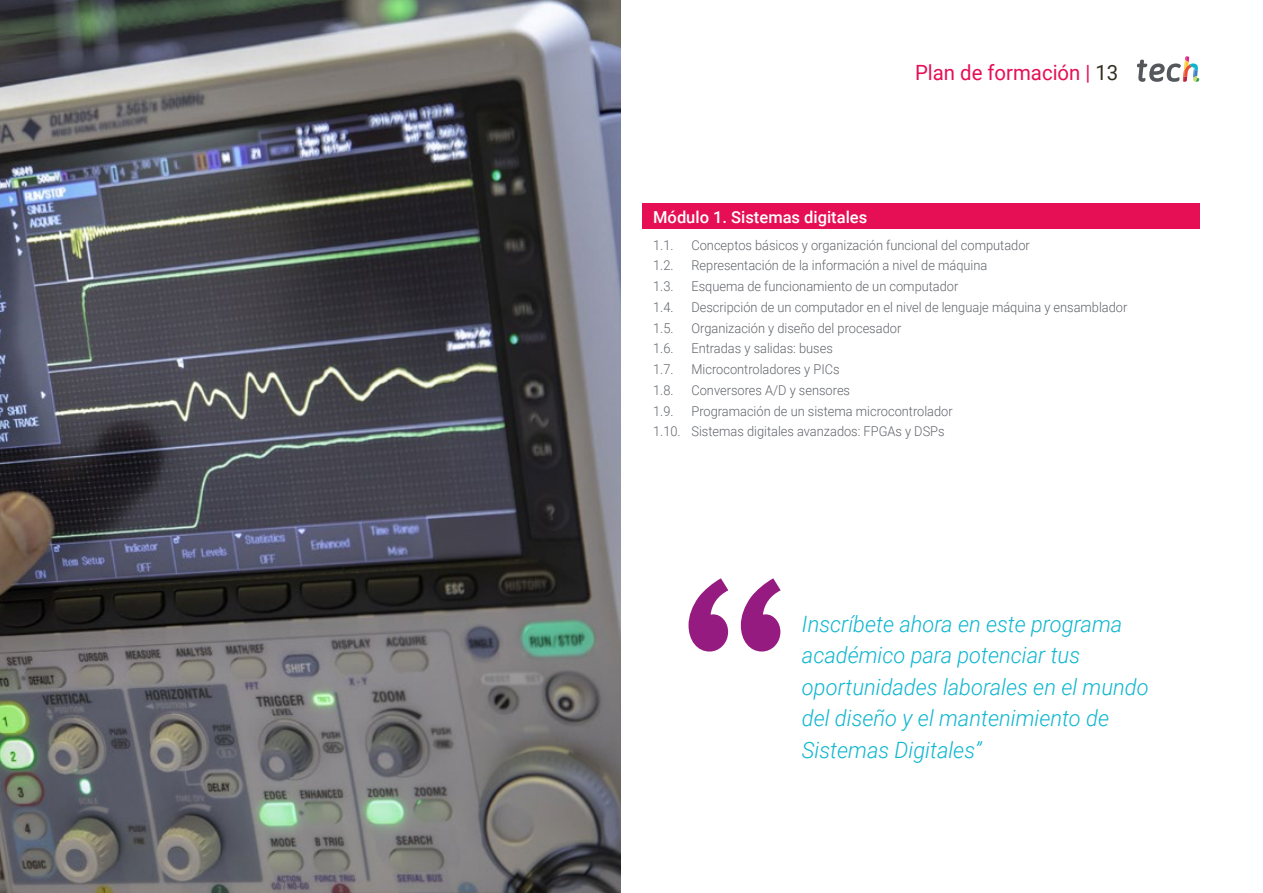
<style>
.page{position:relative;width:1263px;height:893px;background:#fff}
.page>*{position:absolute;margin:0;border:0;box-sizing:border-box;transform-origin:0 0}
.t1{font:italic 300 22.5px/31.5px "Roboto";color:#0fb6cf}
.t2{font:21px "Roboto";color:#e60f55}
.t3{font:500 16.5px "Roboto";color:#fff}
.t4{font:300 13.5px/20.7px "Roboto";color:#61646a;scale:.95 1}
.s1{color:#312e20}
</style>
<div class="page">
<img style="left:0;top:0;width:621px;height:893px">
<div style="left:642px;top:204px;width:557px;height:25px;background:#e60f55"></div>
<svg style="left:1137px;top:56px;width:62px;height:26px"></svg>
<svg style="left:688px;top:578px;width:93px;height:73px"></svg>
<h2 class="t2" style="left:915px;top:57px;width:205px">Plan de formación | <span class="s1">13</span></h2>
<p class="t3" style="left:653px;top:205px;width:216px">Módulo 1. Sistemas digitales</p>
<p class="t4" style="left:653px;top:234px;width:23px">1.1.</p>
<p class="t4" style="left:691px;top:234px;width:358px">Conceptos básicos y organización funcional del computador</p>
<p class="t4" style="left:653px;top:255px;width:23px">1.2.</p>
<p class="t4" style="left:691px;top:255px;width:313px">Representación de la información a nivel de máquina</p>
<p class="t4" style="left:653px;top:275px;width:23px">1.3.</p>
<p class="t4" style="left:691px;top:275px;width:283px">Esquema de funcionamiento de un computador</p>
<p class="t4" style="left:653px;top:296px;width:23px">1.4.</p>
<p class="t4" style="left:691px;top:296px;width:460px">Descripción de un computador en el nivel de lenguaje máquina y ensamblador</p>
<p class="t4" style="left:653px;top:317px;width:23px">1.5.</p>
<p class="t4" style="left:691px;top:317px;width:222px">Organización y diseño del procesador</p>
<p class="t4" style="left:653px;top:338px;width:23px">1.6.</p>
<p class="t4" style="left:691px;top:338px;width:150px">Entradas y salidas: buses</p>
<p class="t4" style="left:653px;top:358px;width:23px">1.7.</p>
<p class="t4" style="left:691px;top:358px;width:157px">Microcontroladores y PICs</p>
<p class="t4" style="left:653px;top:379px;width:23px">1.8.</p>
<p class="t4" style="left:691px;top:379px;width:169px">Conversores A/D y sensores</p>
<p class="t4" style="left:653px;top:400px;width:23px">1.9.</p>
<p class="t4" style="left:653px;top:400px;width:317px;text-indent:38px">Programación de un sistema microcontrolador<br>1.10. Sistemas digitales avanzados: FPGAs y DSPs</p>
<h1 class="t1" style="left:802px;top:607px;width:348px">Inscríbete ahora en este programa académico para potenciar tus oportunidades laborales en el mundo del diseño y el mantenimiento de<br>Sistemas Digitales”</h1>
</div>
